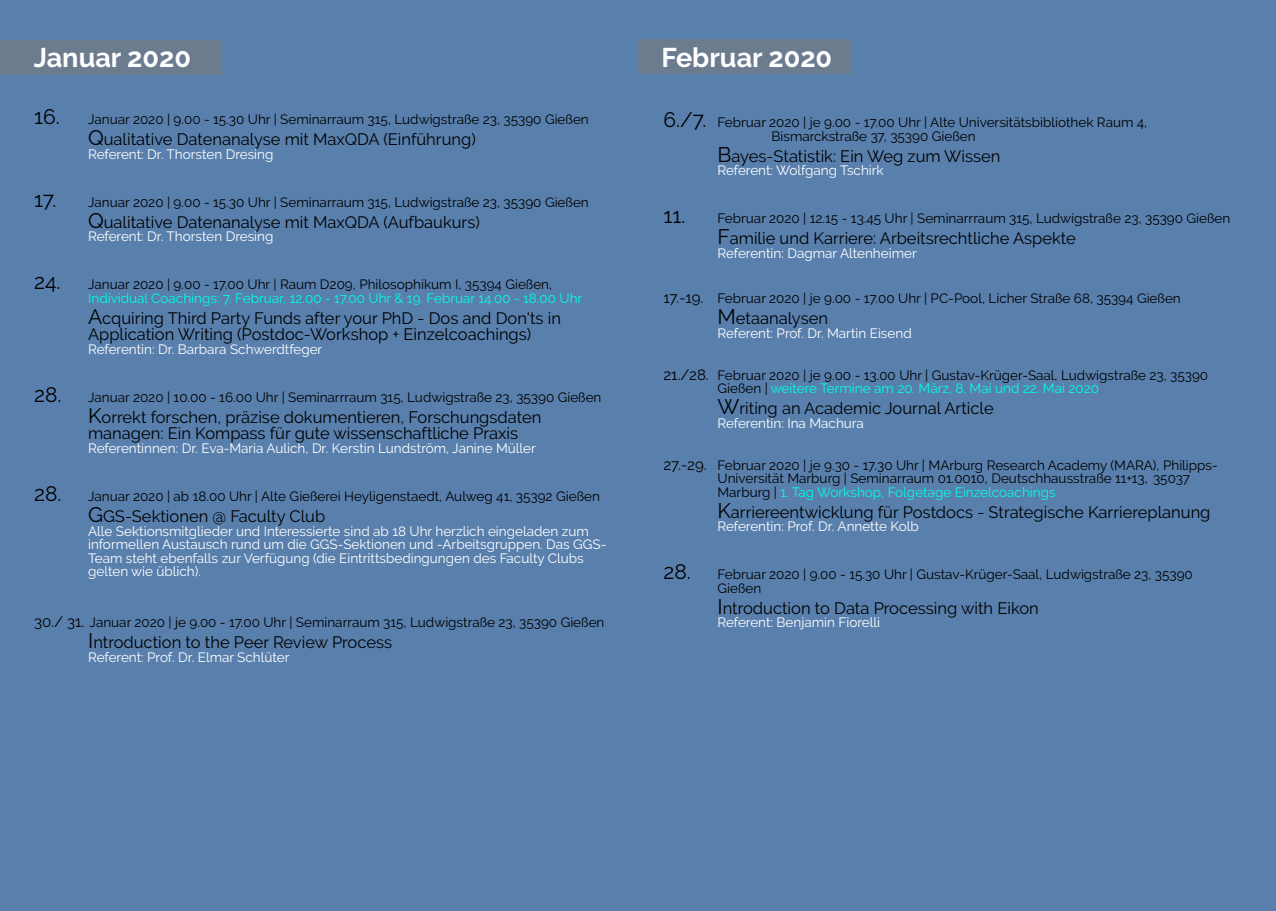
<style>
.page{position:relative;width:1276px;height:911px;background:#fff}
.page>*{position:absolute;margin:0;border:0;box-sizing:border-box;transform-origin:0 0}
.t1{font:700 27px "Raleway";color:#fff}
.t2{font:16.5px/16.5px "Raleway";color:#000}
.t3{font:13.5px/13.5px "Raleway";color:#000}
.t4{font:13.5px/13.5px "Raleway";color:#fff}
.t5{font:13.5px/13.5px "Raleway";color:#00ffdf}
.s1{font-size:21px}
.s2{font-size:21px;color:#000}
.s3{color:#000}
.s4{font-size:15px}
.s5{color:#00ffe1}
.s6{color:#00ffe2}
</style>
<div class="page">
<div style="left:638px;top:0;width:638px;height:910px;background:#5980ad"></div>
<div style="left:0;top:0;width:640px;height:910px;background:#5980ad"></div>
<div style="left:0;top:40px;width:221px;height:34px;background:#6b7c8f"></div>
<div style="left:638px;top:40px;width:213px;height:34px;background:#6b7c8f"></div>
<h1 class="t1" style="left:34px;top:41px;width:159px">Januar 2020</h1>
<h1 class="t1" style="left:661px;top:41px;width:172px">Februar 2020</h1>
<p class="t3" style="left:34px;top:113px;width:556px"><span class="s1">16.</span> Januar 2020 | 9.00 - 15.30 Uhr | Seminarraum 315, Ludwigstraße 23, 35390 Gießen</p>
<p class="t2" style="left:88px;top:131px;width:389px"><span class="s1">Q</span>ualitative Datenanalyse mit MaxQDA (Einführung)</p>
<p class="t4" style="left:88px;top:147px;width:187px">Referent: Dr. Thorsten Dresing</p>
<p class="t3" style="left:34px;top:195px;width:556px"><span class="s1">17.</span> Januar 2020 | 9.00 - 15.30 Uhr | Seminarraum 315, Ludwigstraße 23, 35390 Gießen</p>
<p class="t2" style="left:88px;top:213px;width:393px"><span class="s1">Q</span>ualitative Datenanalyse mit MaxQDA (Aufbaukurs)</p>
<p class="t4" style="left:88px;top:230px;width:187px">Referent: Dr. Thorsten Dresing</p>
<p class="t5" style="left:88px;top:278px;width:496px;text-indent:-54px"><span class="s2">24.</span> <span class="s3">Januar 2020 | 9.00 - 17.00 Uhr | Raum D209, Philosophikum I, 35394 Gießen,<br></span>Individual Coachings: 7. Februar, 12.00 - 17.00 Uhr &amp; 19. Februar 14.00 - 18.00 Uhr</p>
<p class="t2" style="left:88px;top:309px;width:474px"><span class="s1">A</span>cquiring Third Party Funds after your PhD - Dos and Don'ts in<br>Application Writing (Postdoc-Workshop + Einzelcoachings)</p>
<p class="t4" style="left:88px;top:342px;width:236px">Referentin: Dr. Barbara Schwerdtfeger</p>
<p class="t3" style="left:34px;top:390px;width:569px"><span class="s1">28.</span> Januar 2020 | 10.00 - 16.00 Uhr | Seminarrraum 315, Ludwigstraße 23, 35390 Gießen</p>
<p class="t2" style="left:88px;top:408px;width:455px"><span class="s1">K</span>orrekt forschen, präzise dokumentieren, Forschungsdaten managen: Ein Kompass für gute wissenschaftliche Praxis</p>
<p class="t4" style="left:88px;top:441px;width:449px">Referentinnen: Dr. Eva-Maria Aulich, Dr. Kerstin Lundström, Janine Müller</p>
<p class="t3" style="left:34px;top:489px;width:567px"><span class="s1">28.</span> Januar 2020 | ab 18.00 Uhr | Alte Gießerei Heyligenstaedt, Aulweg 41, 35392 Gießen</p>
<p class="t2" style="left:88px;top:507px;width:239px"><span class="s1">G</span>GS-Sektionen @ Faculty Club</p>
<p class="t4" style="left:88px;top:524px;width:520px">Alle Sektionsmitglieder und Interessierte sind ab 18 Uhr herzlich eingeladen zum informellen Austausch rund um die GGS-Sektionen und -Arbeitsgruppen. Das GGS-Team steht ebenfalls zur Verfügung (die Eintrittsbedingungen des Faculty Clubs gelten wie üblich).</p>
<p class="t3" style="left:34px;top:615px;width:572px"><span class="s4">30./ 31.</span> Januar 2020 | je 9.00 - 17.00 Uhr | Seminarraum 315, Ludwigstraße 23, 35390 Gießen</p>
<p class="t2" style="left:88px;top:633px;width:306px"><span class="s1">I</span>ntroduction to the Peer Review Process</p>
<p class="t4" style="left:88px;top:650px;width:203px">Referent: Prof. Dr. Elmar Schlüter</p>
<p class="t3" style="left:771px;top:116px;width:377px;text-indent:-108px"><span class="s1">6./7.</span> Februar 2020 | je 9.00 - 17.00 Uhr | Alte Universitätsbibliothek Raum 4,<br>Bismarckstraße 37, 35390 Gießen</p>
<p class="t2" style="left:717px;top:148px;width:285px"><span class="s1">B</span>ayes-Statistik: Ein Weg zum Wissen</p>
<p class="t4" style="left:717px;top:164px;width:168px">Referent: Wolfgang Tschirk</p>
<p class="t3" style="left:663px;top:212px;width:568px"><span class="s1">11.</span> Februar 2020 | 12.15 - 13.45 Uhr | Seminarrraum 315, Ludwigstraße 23, 35390 Gießen</p>
<p class="t2" style="left:717px;top:230px;width:360px"><span class="s1">F</span>amilie und Karriere: Arbeitsrechtliche Aspekte</p>
<p class="t4" style="left:717px;top:246px;width:201px">Referentin: Dagmar Altenheimer</p>
<p class="t3" style="left:663px;top:291px;width:519px"><span class="s4">17.-19.</span> Februar 2020 | je 9.00 - 17.00 Uhr | PC-Pool, Licher Straße 68, 35394 Gießen</p>
<p class="t2" style="left:717px;top:310px;width:112px"><span class="s1">M</span>etaanalysen</p>
<p class="t4" style="left:717px;top:326px;width:196px">Referent: Prof. Dr. Martin Eisend</p>
<p class="t3" style="left:717px;top:368px;width:492px;text-indent:-54px"><span class="s4">21./28.</span> Februar 2020 | je 9.00 - 13.00 Uhr | Gustav-Krüger-Saal, Ludwigstraße 23, 35390<br>Gießen | <span class="s5">weitere Termine am 20. März, 8. Mai und 22. Mai 2020</span></p>
<p class="t2" style="left:717px;top:400px;width:278px"><span class="s1">W</span>riting an Academic Journal Article</p>
<p class="t4" style="left:717px;top:416px;width:148px">Referentin: Ina Machura</p>
<p class="t3" style="left:717px;top:458px;width:502px;text-indent:-54px"><span class="s4">27.-29.</span> Februar 2020 | je 9.30 - 17.30 Uhr | MArburg Research Academy (MARA), Philipps-<br>Universität Marburg | Seminarraum 01.0010, Deutschhausstraße 11+13, 35037<br>Marburg | <span class="s6">1. Tag Workshop, Folgetage Einzelcoachings</span></p>
<p class="t2" style="left:717px;top:503px;width:494px"><span class="s1">K</span>arriereentwicklung für Postdocs - Strategische Karriereplanung</p>
<p class="t4" style="left:717px;top:519px;width:203px">Referentin: Prof. Dr. Annette Kolb</p>
<p class="t3" style="left:717px;top:567px;width:477px;text-indent:-54px"><span class="s1">28.</span> Februar 2020 | 9.00 - 15.30 Uhr | Gustav-Krüger-Saal, Ludwigstraße 23, 35390<br>Gießen</p>
<p class="t2" style="left:717px;top:599px;width:323px"><span class="s1">I</span>ntroduction to Data Processing with Eikon</p>
<p class="t4" style="left:717px;top:615px;width:164px">Referent: Benjamin Fiorelli</p>
</div>
